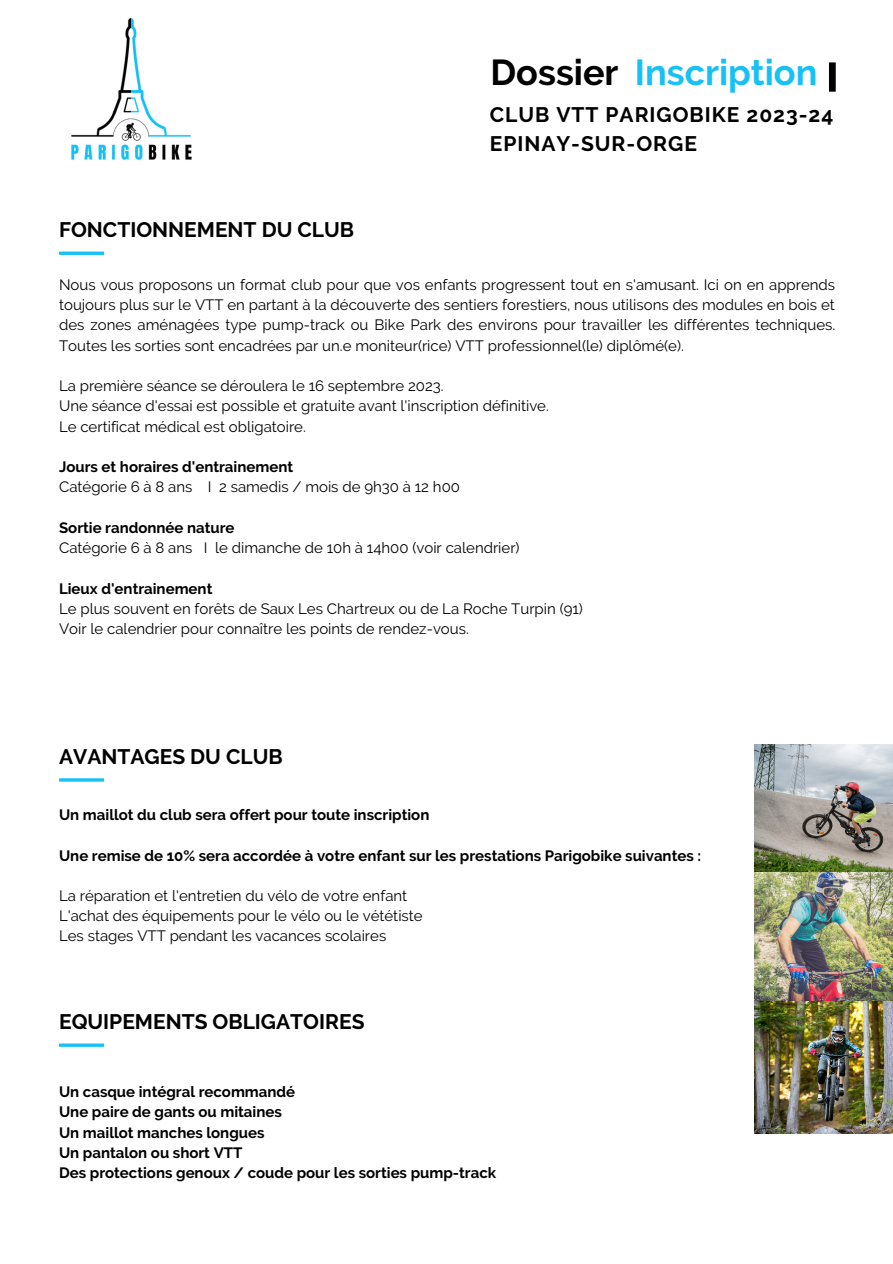
<style>
.page{position:relative;width:893px;height:1264px;background:#fff}
.page>*{position:absolute;margin:0;border:0;box-sizing:border-box;transform-origin:0 0}
.t1{font:700 36px "Raleway";color:#17c1f6}
.t2{font:700 36px "Raleway";color:#000}
.t3{font:700 21px "Raleway";color:#000}
.t4{font:700 21px "Raleway";letter-spacing:.045em;color:#000}
.t5{font:15px/20.2px "Raleway";color:#000;text-align:justify}
.t6{font:700 15px "Raleway";color:#000}
</style>
<div class="page">
<div style="left:828px;top:62px;width:7px;height:30px;background:#000"></div>
<img style="left:71px;top:18px;width:121px;height:142px">
<svg style="left:59px;top:251px;width:45px;height:4px"></svg>
<hr style="left:59px;top:778px;width:45px;height:3px;background:#17c1f6">
<img style="left:754px;top:744px;width:138px;height:388px">
<hr style="left:59px;top:1043px;width:45px;height:3px;background:#17c1f6">
<p class="t3" style="left:59px;top:217px;width:296px">FONCTIONNEMENT DU CLUB</p>
<p class="t2" style="left:490px;top:51px;width:129px">Dossier</p>
<p class="t1" style="left:634px;top:51px;width:184px">Inscription</p>
<p class="t4" style="left:489px;top:102px;width:345px">CLUB VTT PARIGOBIKE 2023-24</p>
<p class="t4" style="left:489px;top:131px;width:209px">EPINAY-SUR-ORGE</p>
<p class="t5" style="left:59px;top:274px;width:777px">Nous vous proposons un format club pour que vos enfants progressent tout en s'amusant. Ici on en apprends toujours plus sur le VTT en partant à la découverte des sentiers forestiers, nous utilisons des modules en bois et des zones aménagées type pump-track ou Bike Park des environs pour travailler les différentes techniques.<br>Toutes les sorties sont encadrées par un.e moniteur(rice) VTT professionnel(le) diplômé(e).</p>
<p class="t5" style="left:59px;top:376px;width:386px">La première séance se déroulera le 16 septembre 2023.</p>
<p class="t5" style="left:59px;top:396px;width:491px">Une séance d'essai est possible et gratuite avant l'inscription définitive.</p>
<p class="t5" style="left:59px;top:416px;width:248px">Le certificat médical est obligatoire.</p>
<p class="t6" style="left:59px;top:458px;width:235px">Jours et horaires d'entrainement</p>
<p class="t5" style="left:59px;top:477px;width:402px">Catégorie 6 à 8 ans I 2 samedis / mois de 9h30 à 12 h00</p>
<p class="t6" style="left:59px;top:518px;width:177px">Sortie randonnée nature</p>
<p class="t5" style="left:59px;top:537px;width:462px">Catégorie 6 à 8 ans I le dimanche de 10h à 14h00 (voir calendrier)</p>
<p class="t6" style="left:59px;top:579px;width:155px">Lieux d'entrainement</p>
<p class="t5" style="left:59px;top:598px;width:525px">Le plus souvent en forêts de Saux Les Chartreux ou de La Roche Turpin (91)</p>
<p class="t5" style="left:59px;top:618px;width:411px">Voir le calendrier pour connaître les points de rendez-vous.</p>
<p class="t3" style="left:59px;top:744px;width:225px">AVANTAGES DU CLUB</p>
<p class="t6" style="left:59px;top:806px;width:372px">Un maillot du club sera offert pour toute inscription</p>
<p class="t6" style="left:59px;top:846px;width:643px">Une remise de 10% sera accordée à votre enfant sur les prestations Parigobike suivantes :</p>
<p class="t5" style="left:59px;top:885px;width:349px">La réparation et l'entretien du vélo de votre enfant</p>
<p class="t5" style="left:59px;top:905px;width:365px">L'achat des équipements pour le vélo ou le vététiste</p>
<p class="t5" style="left:59px;top:926px;width:329px">Les stages VTT pendant les vacances scolaires</p>
<p class="t3" style="left:59px;top:1009px;width:307px">EQUIPEMENTS OBLIGATOIRES</p>
<p class="t6" style="left:59px;top:1082px;width:238px">Un casque intégral recommandé</p>
<p class="t6" style="left:59px;top:1103px;width:224px">Une paire de gants ou mitaines</p>
<p class="t6" style="left:59px;top:1123px;width:207px">Un maillot manches longues</p>
<p class="t6" style="left:59px;top:1143px;width:185px">Un pantalon ou short VTT</p>
<p class="t6" style="left:59px;top:1163px;width:438px">Des protections genoux / coude pour les sorties pump-track</p>
</div>
